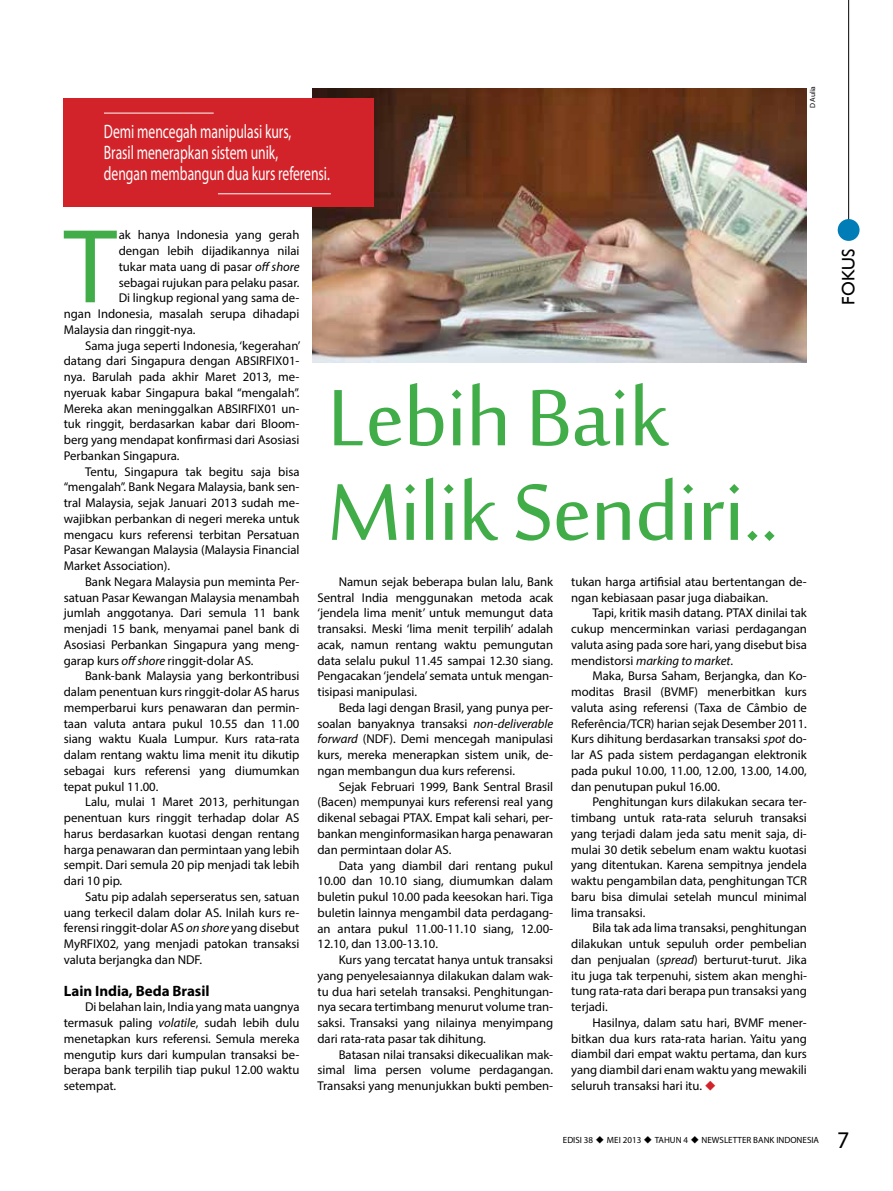
<style>
.page{position:relative;width:893px;height:1191px;background:#fff}
.page>*{position:absolute;margin:0;border:0;box-sizing:border-box;transform-origin:0 0}
.t1{font:110.4px/94.5px "Sakkal Majalla";letter-spacing:-.01em;color:#41ad49}
.t2{font:106.2px "Myriad Pro";color:#41ad49}
.t3{font:24px "Myriad Pro";color:#000}
.t4{font:19.5px/21px "Myriad Pro";letter-spacing:-.005em;color:#fff;scale:.7 1}
.t5{font:18px "Gill Sans";color:#000}
.t6{font:700 15px "Myriad Pro";letter-spacing:-.005em;color:#000}
.t7{font:12.75px/15.8px "Myriad Pro";letter-spacing:-.005em;color:#000;text-align:justify}
.t8{font:9px "Myriad Pro";color:#000}
.t9{font:7.5px "Myriad Pro";letter-spacing:-.005em;color:#000}
.s1{font-style:italic}
.s2{color:#d2232a}
</style>
<div class="page">
<hr style="left:848px;top:0;width:1px;height:230px;background:#000">
<div style="left:838px;top:219px;width:21px;height:22px;background:#007db7;border-radius:50%"></div>
<img style="left:313px;top:88px;width:493px;height:275px">
<div style="left:64px;top:98px;width:310px;height:108px;background:#d2232a"></div>
<hr style="left:104px;top:113px;width:110px;height:1px;background:#fff">
<hr style="left:218px;top:193px;width:113px;height:1px;background:#fff">
<h3 class="t4" style="left:104px;top:120px;width:324px">Demi mencegah manipulasi kurs,<br>Brasil menerapkan sistem unik,<br>dengan membangun dua kurs referensi.</h3>
<p class="t9" style="left:808px;top:108px;width:24px;rotate:-90deg">D Aulia</p>
<h2 class="t2" style="left:64px;top:201px;width:54px">T</h2>
<p class="t7" style="left:119px;top:227px;width:182px">ak hanya Indonesia yang gerah</p>
<p class="t7" style="left:119px;top:243px;width:182px">dengan lebih dijadikannya nilai</p>
<p class="t7" style="left:119px;top:258px;width:182px">tukar mata uang di pasar <span class="s1">off shore</span></p>
<p class="t7" style="left:119px;top:274px;width:182px">sebagai rujukan para pelaku pasar.</p>
<p class="t7" style="left:119px;top:290px;width:182px">Di lingkup regional yang sama de-</p>
<p class="t7" style="left:64px;top:306px;width:237px">ngan Indonesia, masalah serupa dihadapi</p>
<p class="t7" style="left:64px;top:321px;width:133px">Malaysia dan ringgit-nya.</p>
<p class="t7" style="left:85px;top:337px;width:217px">Sama juga seperti Indonesia, ‘kegerahan’</p>
<p class="t7" style="left:64px;top:353px;width:236px">datang dari Singapura dengan ABSIRFIX01-</p>
<p class="t7" style="left:64px;top:369px;width:236px">nya. Barulah pada akhir Maret 2013, me-</p>
<p class="t7" style="left:64px;top:384px;width:237px">nyeruak kabar Singapura bakal “mengalah”.</p>
<p class="t7" style="left:64px;top:400px;width:236px">Mereka akan meninggalkan ABSIRFIX01 un-</p>
<p class="t7" style="left:64px;top:416px;width:236px">tuk ringgit, berdasarkan kabar dari Bloom-</p>
<p class="t7" style="left:64px;top:432px;width:237px">berg yang mendapat konfirmasi dari Asosiasi</p>
<p class="t7" style="left:64px;top:447px;width:117px">Perbankan Singapura.</p>
<p class="t7" style="left:85px;top:463px;width:216px">Tentu, Singapura tak begitu saja bisa</p>
<p class="t7" style="left:64px;top:479px;width:236px">“mengalah”. Bank Negara Malaysia, bank sen-</p>
<p class="t7" style="left:64px;top:495px;width:236px">tral Malaysia, sejak Januari 2013 sudah me-</p>
<p class="t7" style="left:64px;top:510px;width:237px">wajibkan perbankan di negeri mereka untuk</p>
<p class="t7" style="left:64px;top:526px;width:237px">mengacu kurs referensi terbitan Persatuan</p>
<p class="t7" style="left:64px;top:542px;width:237px">Pasar Kewangan Malaysia (Malaysia Financial</p>
<p class="t7" style="left:64px;top:557px;width:108px">Market Association).</p>
<p class="t7" style="left:85px;top:573px;width:215px">Bank Negara Malaysia pun meminta Per-</p>
<p class="t7" style="left:64px;top:589px;width:237px">satuan Pasar Kewangan Malaysia menambah</p>
<p class="t7" style="left:64px;top:605px;width:237px">jumlah anggotanya. Dari semula 11 bank</p>
<p class="t7" style="left:64px;top:620px;width:237px">menjadi 15 bank, menyamai panel bank di</p>
<p class="t7" style="left:64px;top:636px;width:236px">Asosiasi Perbankan Singapura yang meng-</p>
<p class="t7" style="left:64px;top:652px;width:191px">garap kurs <span class="s1">off shore</span> ringgit-dolar AS.</p>
<p class="t7" style="left:85px;top:668px;width:216px">Bank-bank Malaysia yang berkontribusi</p>
<p class="t7" style="left:64px;top:683px;width:237px">dalam penentuan kurs ringgit-dolar AS harus</p>
<p class="t7" style="left:64px;top:699px;width:237px">memperbarui kurs penawaran dan permin-</p>
<p class="t7" style="left:64px;top:715px;width:237px">taan valuta antara pukul 10.55 dan 11.00</p>
<p class="t7" style="left:64px;top:731px;width:237px">siang waktu Kuala Lumpur. Kurs rata-rata</p>
<p class="t7" style="left:64px;top:746px;width:237px">dalam rentang waktu lima menit itu dikutip</p>
<p class="t7" style="left:64px;top:762px;width:237px">sebagai kurs referensi yang diumumkan</p>
<p class="t7" style="left:64px;top:778px;width:96px">tepat pukul 11.00.</p>
<p class="t7" style="left:85px;top:794px;width:216px">Lalu, mulai 1 Maret 2013, perhitungan</p>
<p class="t7" style="left:64px;top:809px;width:237px">penentuan kurs ringgit terhadap dolar AS</p>
<p class="t7" style="left:64px;top:825px;width:237px">harus berdasarkan kuotasi dengan rentang</p>
<p class="t7" style="left:64px;top:841px;width:237px">harga penawaran dan permintaan yang lebih</p>
<p class="t7" style="left:64px;top:857px;width:237px">sempit. Dari semula 20 pip menjadi tak lebih</p>
<p class="t7" style="left:64px;top:872px;width:60px">dari 10 pip.</p>
<p class="t7" style="left:85px;top:888px;width:216px">Satu pip adalah seperseratus sen, satuan</p>
<p class="t7" style="left:64px;top:904px;width:236px">uang terkecil dalam dolar AS. Inilah kurs re-</p>
<p class="t7" style="left:64px;top:920px;width:237px">ferensi ringgit-dolar AS <span class="s1">on shore</span> yang disebut</p>
<p class="t7" style="left:64px;top:935px;width:237px">MyRFIX02, yang menjadi patokan transaksi</p>
<p class="t7" style="left:64px;top:951px;width:140px">valuta berjangka dan NDF.</p>
<p class="t6" style="left:64px;top:980px;width:147px">Lain India, Beda Brasil</p>
<p class="t7" style="left:64px;top:999px;width:237px;text-indent:21px">Di belahan lain, India yang mata uangnya termasuk paling <span class="s1">volatile</span>, sudah lebih dulu menetapkan kurs referensi. Semula mereka mengutip kurs dari kumpulan transaksi be&shy;berapa bank terpilih tiap pukul 12.00 waktu setempat.</p>
<h1 class="t1" style="left:327px;top:377px;width:453px">Lebih Baik<br>Milik Sendiri..</h1>
<p class="t7" style="left:317px;top:573px;width:237px;text-indent:21px">Namun sejak beberapa bulan lalu, Bank Sentral India menggunakan metoda acak ‘jendela lima menit’ untuk memungut data transaksi. Meski ‘lima menit terpilih’ adalah acak, namun rentang waktu pemungutan data selalu pukul 11.45 sampai 12.30 siang.<br>Pengacakan ‘jendela’ semata untuk mengan&shy;tisipasi manipulasi.</p>
<p class="t7" style="left:317px;top:699px;width:237px;text-indent:21px">Beda lagi dengan Brasil, yang punya per&shy;soalan banyaknya transaksi <span class="s1">non-deliverable forward</span> (NDF). Demi mencegah manipulasi kurs, mereka menerapkan sistem unik, de&shy;ngan membangun dua kurs referensi.</p>
<p class="t7" style="left:317px;top:778px;width:237px;text-indent:21px">Sejak Februari 1999, Bank Sentral Brasil (Bacen) mempunyai kurs referensi real yang dikenal sebagai PTAX. Empat kali sehari, per&shy;bankan menginformasikan harga penawaran dan permintaan dolar AS.</p>
<p class="t7" style="left:317px;top:857px;width:237px;text-indent:21px">Data yang diambil dari rentang pukul 10.00 dan 10.10 siang, diumumkan dalam buletin pukul 10.00 pada keesokan hari. Tiga buletin lainnya mengambil data perdagang&shy;an antara pukul 11.00-11.10 siang, 12.00- 12.10, dan 13.00-13.10.</p>
<p class="t7" style="left:317px;top:951px;width:237px;text-indent:21px">Kurs yang tercatat hanya untuk transaksi yang penyelesaiannya dilakukan dalam wak&shy;tu dua hari setelah transaksi. Penghitungan&shy;nya secara tertimbang menurut volume tran&shy;saksi. Transaksi yang nilainya menyimpang dari rata-rata pasar tak dihitung.</p>
<p class="t7" style="left:317px;top:1046px;width:237px;text-indent:21px">Batasan nilai transaksi dikecualikan mak&shy;simal lima persen volume perdagangan.<br>Transaksi yang menunjukkan bukti pemben-</p>
<p class="t7" style="left:571px;top:573px;width:236px">tukan harga artifisial atau bertentangan de&shy;ngan kebiasaan pasar juga diabaikan.</p>
<p class="t7" style="left:571px;top:605px;width:237px;text-indent:21px">Tapi, kritik masih datang. PTAX dinilai tak cukup mencerminkan variasi perdagangan valuta asing pada sore hari, yang disebut bisa mendistorsi <span class="s1">marking to market</span>.</p>
<p class="t7" style="left:571px;top:668px;width:237px;text-indent:21px">Maka, Bursa Saham, Berjangka, dan Ko&shy;moditas Brasil (BVMF) menerbitkan kurs valuta asing referensi (Taxa de Câmbio de Referência/TCR) harian sejak Desember 2011.<br>Kurs dihitung berdasarkan transaksi <span class="s1">spot</span> do&shy;lar AS pada sistem perdagangan elektronik pada pukul 10.00, 11.00, 12.00, 13.00, 14.00, dan penutupan pukul 16.00.</p>
<p class="t7" style="left:571px;top:794px;width:237px;text-indent:21px">Penghitungan kurs dilakukan secara ter&shy;timbang untuk rata-rata seluruh transaksi yang terjadi dalam jeda satu menit saja, di&shy;mulai 30 detik sebelum enam waktu kuotasi yang ditentukan. Karena sempitnya jendela waktu pengambilan data, penghitungan TCR baru bisa dimulai setelah muncul minimal lima transaksi.</p>
<p class="t7" style="left:571px;top:920px;width:237px;text-indent:21px">Bila tak ada lima transaksi, penghitungan dilakukan untuk sepuluh order pembelian dan penjualan (<span class="s1">spread</span>) berturut-turut. Jika itu juga tak terpenuhi, sistem akan menghi&shy;tung rata-rata dari berapa pun transaksi yang terjadi.</p>
<p class="t7" style="left:571px;top:1014px;width:237px;text-indent:21px">Hasilnya, dalam satu hari, BVMF mener&shy;bitkan dua kurs rata-rata harian. Yaitu yang diambil dari empat waktu pertama, dan kurs yang diambil dari enam waktu yang mewakili seluruh transaksi hari itu. <span class="s2">◆</span></p>
<h3 class="t5" style="left:838px;top:305px;width:56px;rotate:-90deg">fokus</h3>
<p class="t8" style="left:563px;top:1134px;width:258px">EDISI 38 ◆ mei 2013 ◆ TAHUN 4 ◆ NEWSLETTER BANK INDONESIA</p>
<h3 class="t3" style="left:837px;top:1125px;width:14px">7</h3>
</div>
